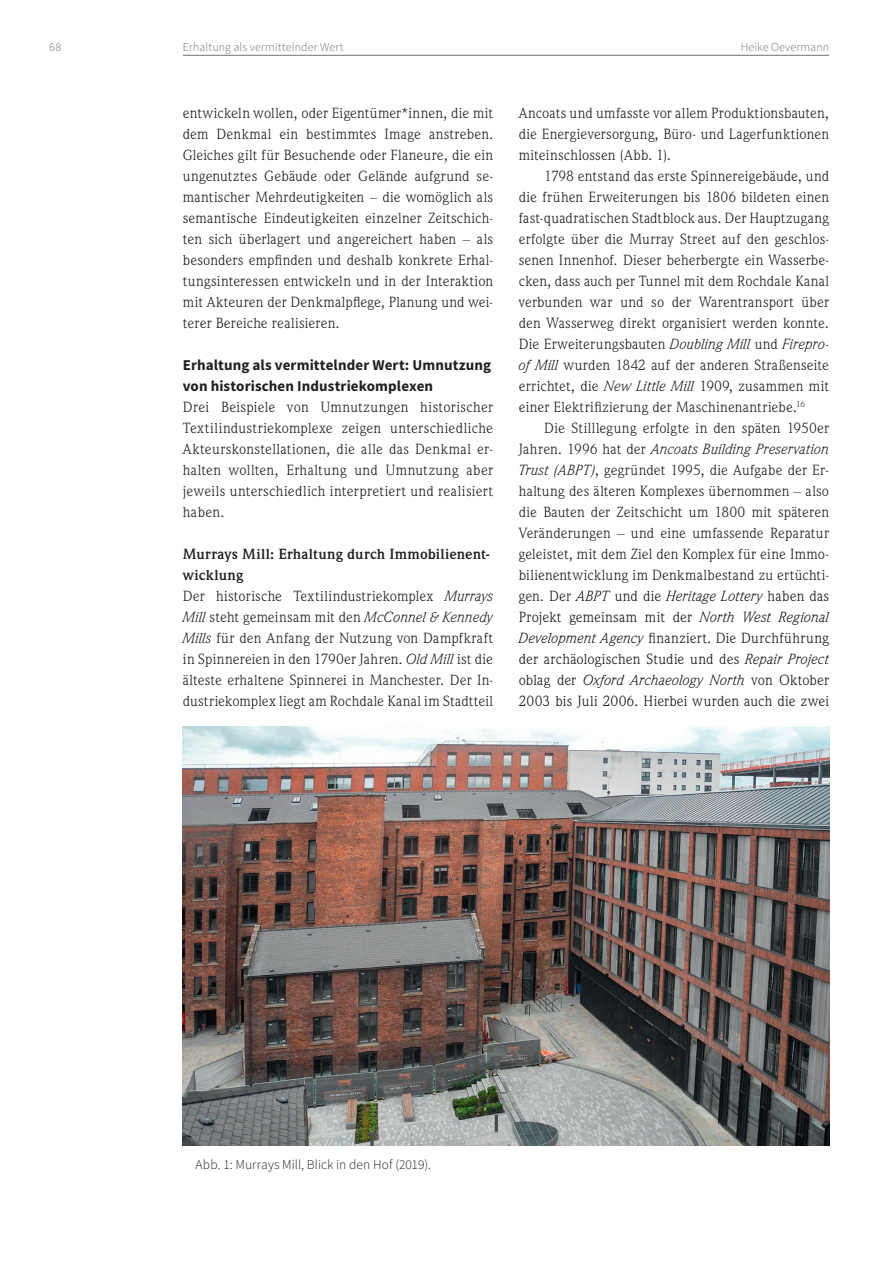
<style>
.page{position:relative;width:893px;height:1263px;background:#fff}
.page>*{position:absolute;margin:0;border:0;box-sizing:border-box;transform-origin:0 0}
.t1{font:15px/21px "Weidemann IT Cby BT";letter-spacing:.01em;color:#231f20;text-align:justify}
.t2{font:700 15px/21px "Source Sans Pro";letter-spacing:.005em;color:#231f20}
.t3{font:300 13.5px "Source Sans Pro";letter-spacing:.005em;color:#231f20}
.t4{font:300 12px "Source Sans Pro";letter-spacing:.01em;color:#6e7172}
.s1{font-weight:700}
.s2{font-style:italic}
.s3{font-style:italic;color:#19181c}
.s4{color:#19181c}
</style>
<div class="page">
<hr style="left:183px;top:55px;width:646px;height:1px;background:#6e7172">
<img style="left:183px;top:727px;width:646px;height:419px">
<p class="t4" style="left:49px;top:39px;width:13px">68</p>
<p class="t4" style="left:183px;top:39px;width:162px">Erhaltung als vermittelnder Wert</p>
<p class="t4" style="left:741px;top:39px;width:90px">Heike Oevermann</p>
<p class="t1" style="left:183px;top:102px;width:312px">entwickeln wollen, oder Eigentümer*innen, die mit dem Denkmal ein bestimmtes Image anstreben.<br>Gleiches gilt für Besuchende oder Flaneure, die ein ungenutztes Gebäude oder Gelände aufgrund se&shy;mantischer Mehrdeutigkeiten – die womöglich als semantische Eindeutigkeiten einzelner Zeitschich&shy;ten sich überlagert und angereichert haben – als besonders empfinden und deshalb konkrete Erhal&shy;tungsinteressen entwickeln und in der Interaktion mit Akteuren der Denkmalpflege, Planung und wei&shy;terer Bereiche realisieren.</p>
<p class="t2" style="left:183px;top:355px;width:310px">Erhaltung als vermittelnder Wert: Umnutzung von historischen Industriekomplexen</p>
<p class="t1" style="left:183px;top:396px;width:312px">Drei Beispiele von Umnutzungen historischer Textilindustriekomplexe zeigen unterschiedliche Akteurskonstellationen, die alle das Denkmal er&shy;halten wollten, Erhaltung und Umnutzung aber jeweils unterschiedlich interpretiert und realisiert haben.</p>
<p class="t1" style="left:183px;top:543px;width:312px;text-align:left"><span class="s1">Murrays Mill: Erhaltung durch Immobilienent&shy;wicklung<br></span>Der historische Textilindustriekomplex <span class="s2">Murrays Mill</span> steht gemeinsam mit den <span class="s2">McConnel &amp; Kennedy Mills</span> für den Anfang der Nutzung von Dampfkraft in Spinnereien in den 1790er Jahren. <span class="s2">Old Mill</span> ist die älteste erhaltene Spinnerei in Manchester. Der In&shy;dustriekomplex liegt am Rochdale Kanal im Stadtteil</p>
<p class="t1" style="left:519px;top:102px;width:312px">Ancoats und umfasste vor allem Produktionsbauten, die Energieversorgung, Büro- und Lagerfunktionen miteinschlossen (Abb. 1).</p>
<p class="t1" style="left:519px;top:165px;width:312px;text-indent:26px">1798 entstand das erste Spinnereigebäude, und die frühen Erweiterungen bis 1806 bildeten einen fast-quadratischen Stadtblock aus. Der Hauptzugang erfolgte über die Murray Street auf den geschlos&shy;senen Innenhof. Dieser beherbergte ein Wasserbe&shy;cken, dass auch per Tunnel mit dem Rochdale Kanal verbunden war und so der Warentransport über den Wasserweg direkt organisiert werden konnte.<br>Die Erweiterungsbauten <span class="s2">Doubling Mill</span> und <span class="s2">Firepro&shy;of Mill</span> wurden 1842 auf der anderen Straßenseite errichtet, die <span class="s2">New Little Mill</span> 1909, zusammen mit einer Elektrifizierung der Maschinenantriebe.<sup>16</sup></p>
<p class="t1" style="left:519px;top:417px;width:312px;text-indent:26px">Die Stilllegung erfolgte in den späten 1950er Jahren. 1996 hat der <span class="s2">Ancoats Building Preservation Trust (ABPT)</span>, gegründet 1995, die Aufgabe der Er&shy;haltung des älteren Komplexes übernommen – also die Bauten der Zeitschicht um 1800 mit späteren Veränderungen – und eine umfassende Reparatur geleistet, mit dem Ziel den Komplex für eine Immo&shy;bilienentwicklung im Denkmalbestand zu ertüchti&shy;gen. Der <span class="s3">ABPT</span> <span class="s4">und die</span> <span class="s3">Heritage Lottery</span> <span class="s4">haben das Projekt gemeinsam mit der</span> <span class="s3">North West Regional Development Agency</span> <span class="s4">finanziert. Die Durchführung der archäologischen Studie und des</span> <span class="s3">Repair Project </span><span class="s4">oblag der</span> <span class="s3">Oxford Archaeology North</span> <span class="s4">von Oktober 2003 bis Juli 2006. Hierbei wurden auch die zwei</span></p>
<p class="t3" style="left:196px;top:1156px;width:237px">Abb. 1: Murrays Mill, Blick in den Hof (2019).</p>
</div>
